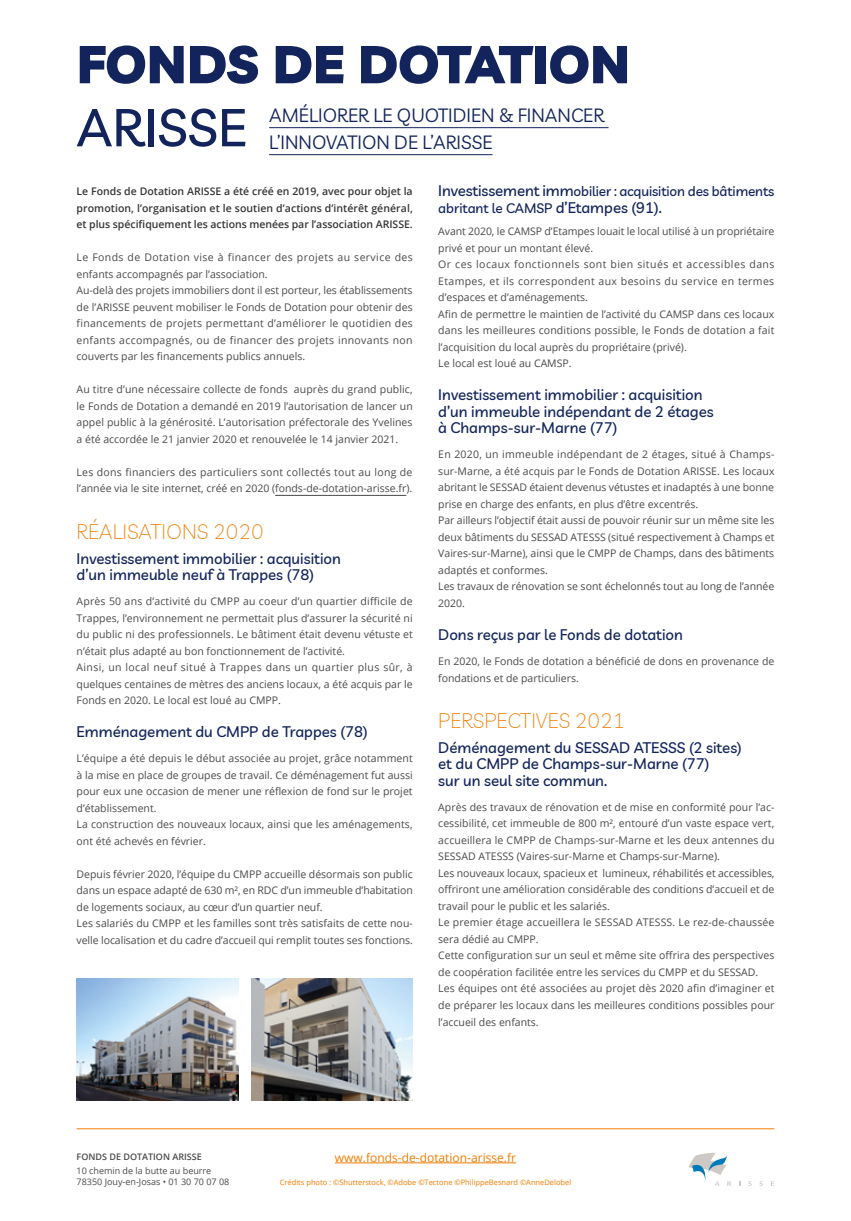
<style>
.page{position:relative;width:851px;height:1221px;background:#fff}
.page>*{position:absolute;margin:0;border:0;box-sizing:border-box;transform-origin:0 0}
.Titre_principal{font:900 52.5px/63px "Livvic";color:#12245b}
.Texte_labeur{font:200 21px "Livvic";color:#ef7d00}
.Titre_2{font:18.75px/27px "Livvic";color:#12245b}
.Titre_d_article{font:500 15px/16.5px "Livvic";color:#12245b}
.Texte_labeur-2{font:500 13.5px/16.5px "Livvic";letter-spacing:-.005em;color:#12245b}
.Texte_labeur-3{font:12px "Open Sans";color:#ef7d00}
.Texte_labeur-4{font:10.5px/16.5px "Open Sans";color:#4a4a49;text-align:justify}
.Texte_labeur-5{font:600 10.5px/16.5px "Open Sans";color:#373636;text-align:justify}
.Texte_labeur-6{font:10.5px/16.5px "Open Sans";letter-spacing:.02em;color:#4a4a49}
.Texte_labeur-7{font:10.5px/16.5px "Open Sans";letter-spacing:.035em;color:#4a4a49}
.Texte_labeur-8{font:9px "Open Sans";color:#4a4a49}
.Texte_labeur-9{font:600 9px "Open Sans";color:#4a4a49}
.Texte_labeur-10{font:7.5px "Open Sans";color:#ef7d00}
.s1{font-weight:500}
.s2{font-size:15px}
</style>
<div class="page">
<hr style="left:269px;top:127px;width:339px;height:1px;background:#12245b">
<hr style="left:269px;top:154px;width:223px;height:1px;background:#12245b">
<hr style="left:275px;top:495px;width:131px;height:1px;background:#4a4a49">
<hr style="left:335px;top:1162px;width:181px;height:1px;background:#ef7d00">
<hr style="left:77px;top:1128px;width:697px;height:1px;background:#ef7d00">
<svg style="left:689px;top:1152px;width:42px;height:33px"></svg>
<img style="left:77px;top:978px;width:161px;height:122px">
<img style="left:251px;top:978px;width:161px;height:122px">
<p class="Titre_principal" style="left:77px;top:28px;width:555px">FONDS DE DOTATION<br><span class="s1">ARISSE</span></p>
<p class="Titre_2" style="left:269px;top:100px;width:336px">AMÉLIORER LE QUOTIDIEN &amp; FINANCER<br>L’INNOVATION DE L’ARISSE</p>
<p class="Texte_labeur-5" style="left:77px;top:183px;width:338px">Le Fonds de Dotation ARISSE a été créé en 2019, avec pour objet la promotion, l’organisation et le soutien d’actions d’intérêt général, et plus spécifiquement les actions menées par l’association ARISSE.</p>
<p class="Texte_labeur-7" style="left:77px;top:249px;width:337px">Le Fonds de Dotation vise à financer des projets au service des enfants accompagnés par l’association.</p>
<p class="Texte_labeur-4" style="left:77px;top:282px;width:338px">Au-delà des projets immobiliers dont il est porteur, les établissements de l’ARISSE peuvent mobiliser le Fonds de Dotation pour obtenir des financements de projets permettant d’améliorer le quotidien des enfants accompagnés, ou de financer des projets innovants non couverts par les financements publics annuels.</p>
<p class="Texte_labeur-4" style="left:77px;top:381px;width:338px">Au titre d’une nécessaire collecte de fonds auprès du grand public, le Fonds de Dotation a demandé en 2019 l’autorisation de lancer un appel public à la générosité. L’autorisation préfectorale des Yvelines a été accordée le 21 janvier 2020 et renouvelée le 14 janvier 2021.</p>
<p class="Texte_labeur-6" style="left:77px;top:463px;width:337px">Les dons financiers des particuliers sont collectés tout au long de l’année via le site internet, créé en 2020 (fonds-de-dotation-arisse.fr).</p>
<p class="Texte_labeur" style="left:77px;top:515px;width:188px">RÉALISATIONS 2020</p>
<p class="Titre_d_article" style="left:77px;top:549px;width:266px">Investissement immobilier : acquisition d’un immeuble neuf à Trappes (78)</p>
<p class="Texte_labeur-4" style="left:77px;top:593px;width:338px">Après 50 ans d’activité du CMPP au coeur d’un quartier difficile de Trappes, l’environnement ne permettait plus d’assurer la sécurité ni du public ni des professionnels. Le bâtiment était devenu vétuste et n’était plus adapté au bon fonctionnement de l’activité.</p>
<p class="Texte_labeur-4" style="left:77px;top:659px;width:337px">Ainsi, un local neuf situé à Trappes dans un quartier plus sûr, à quelques centaines de mètres des anciens locaux, a été acquis par le Fonds en 2020. Le local est loué au CMPP.</p>
<p class="Titre_d_article" style="left:77px;top:722px;width:292px">Emménagement du CMPP de Trappes (78)</p>
<p class="Texte_labeur-4" style="left:77px;top:750px;width:337px">L’équipe a été depuis le début associée au projet, grâce notamment à la mise en place de groupes de travail. Ce déménagement fut aussi pour eux une occasion de mener une réflexion de fond sur le projet d’établissement.</p>
<p class="Texte_labeur-4" style="left:77px;top:816px;width:337px">La construction des nouveaux locaux, ainsi que les aménagements, ont été achevés en février.</p>
<p class="Texte_labeur-4" style="left:77px;top:865px;width:338px">Depuis février 2020, l’équipe du CMPP accueille désormais son public dans un espace adapté de 630 m², en RDC d’un immeuble d’habitation de logements sociaux, au cœur d’un quartier neuf.</p>
<p class="Texte_labeur-4" style="left:77px;top:915px;width:338px">Les salariés du CMPP et les familles sont très satisfaits de cette nou&shy;velle localisation et du cadre d’accueil qui remplit toutes ses fonctions.</p>
<p class="Texte_labeur-2" style="left:438px;top:182px;width:337px"><span class="s2">Investissement imm</span>obilier : acquisition des bâtiments abritant le CAMSP <span class="s2">d’Etampes (91).</span></p>
<p class="Texte_labeur-4" style="left:438px;top:223px;width:338px">Avant 2020, le CAMSP d’Etampes louait le local utilisé à un propriétaire privé et pour un montant élevé.</p>
<p class="Texte_labeur-4" style="left:438px;top:256px;width:338px">Or ces locaux fonctionnels sont bien situés et accessibles dans Etampes, et ils correspondent aux besoins du service en termes d’espaces et d’aménagements.</p>
<p class="Texte_labeur-4" style="left:438px;top:305px;width:337px">Afin de permettre le maintien de l’activité du CAMSP dans ces locaux dans les meilleures conditions possible, le Fonds de dotation a fait l’acquisition du local auprès du propriétaire (privé).</p>
<p class="Texte_labeur-4" style="left:438px;top:355px;width:135px">Le local est loué au CAMSP.</p>
<p class="Titre_d_article" style="left:438px;top:386px;width:277px">Investissement immobilier : acquisition d’un immeuble indépendant de 2 étages à Champs-sur-Marne (77)</p>
<p class="Texte_labeur-4" style="left:438px;top:446px;width:338px">En 2020, un immeuble indépendant de 2 étages, situé à Champs&shy;sur-Marne, a été acquis par le Fonds de Dotation ARISSE. Les locaux abritant le SESSAD étaient devenus vétustes et inadaptés à une bonne prise en charge des enfants, en plus d’être excentrés.</p>
<p class="Texte_labeur-4" style="left:438px;top:512px;width:337px">Par ailleurs l’objectif était aussi de pouvoir réunir sur un même site les deux bâtiments du SESSAD ATESSS (situé respectivement à Champs et Vaires-sur-Marne), ainsi que le CMPP de Champs, dans des bâtiments adaptés et conformes.</p>
<p class="Texte_labeur-4" style="left:438px;top:578px;width:337px">Les travaux de rénovation se sont échelonnés tout au long de l’année<br>2020.</p>
<p class="Titre_d_article" style="left:438px;top:625px;width:246px">Dons reçus par le Fonds de dotation</p>
<p class="Texte_labeur-4" style="left:438px;top:652px;width:337px">En 2020, le Fonds de dotation a bénéficié de dons en provenance de fondations et de particuliers.</p>
<p class="Texte_labeur" style="left:438px;top:704px;width:188px">PERSPECTIVES 2021</p>
<p class="Titre_d_article" style="left:438px;top:738px;width:305px">Déménagement du SESSAD ATESSS (2 sites) et du CMPP de Champs-sur-Marne (77)<br>sur un seul site commun.</p>
<p class="Texte_labeur-4" style="left:438px;top:798px;width:338px">Après des travaux de rénovation et de mise en conformité pour l’ac&shy;cessibilité, cet immeuble de 800 m², entouré d’un vaste espace vert, accueillera le CMPP de Champs-sur-Marne et les deux antennes du SESSAD ATESSS (Vaires-sur-Marne et Champs-sur-Marne).</p>
<p class="Texte_labeur-4" style="left:438px;top:864px;width:338px">Les nouveaux locaux, spacieux et lumineux, réhabilités et accessibles, offriront une amélioration considérable des conditions d’accueil et de travail pour le public et les salariés.</p>
<p class="Texte_labeur-4" style="left:438px;top:914px;width:337px">Le premier étage accueillera le SESSAD ATESSS. Le rez-de-chaussée sera dédié au CMPP.</p>
<p class="Texte_labeur-4" style="left:438px;top:947px;width:337px">Cette configuration sur un seul et même site offrira des perspectives de coopération facilitée entre les services du CMPP et du SESSAD.</p>
<p class="Texte_labeur-4" style="left:438px;top:980px;width:338px">Les équipes ont été associées au projet dès 2020 afin d’imaginer et de préparer les locaux dans les meilleures conditions possibles pour l’accueil des enfants.</p>
<p class="Texte_labeur-9" style="left:77px;top:1150px;width:127px">FONDS DE DOTATION ARISSE</p>
<p class="Texte_labeur-8" style="left:77px;top:1164px;width:136px">10 chemin de la butte au beurre</p>
<p class="Texte_labeur-8" style="left:77px;top:1175px;width:154px">78350 Jouy-en-Josas • 01 30 70 07 08</p>
<p class="Texte_labeur-3" style="left:335px;top:1149px;width:182px">www.fonds-de-dotation-arisse.fr</p>
<p class="Texte_labeur-10" style="left:280px;top:1176px;width:293px">Crédits photo : ©Shutterstock, ©Adobe ©️Tectone ©️ PhilippeBesnard ©️AnneDelobel</p>
</div>
